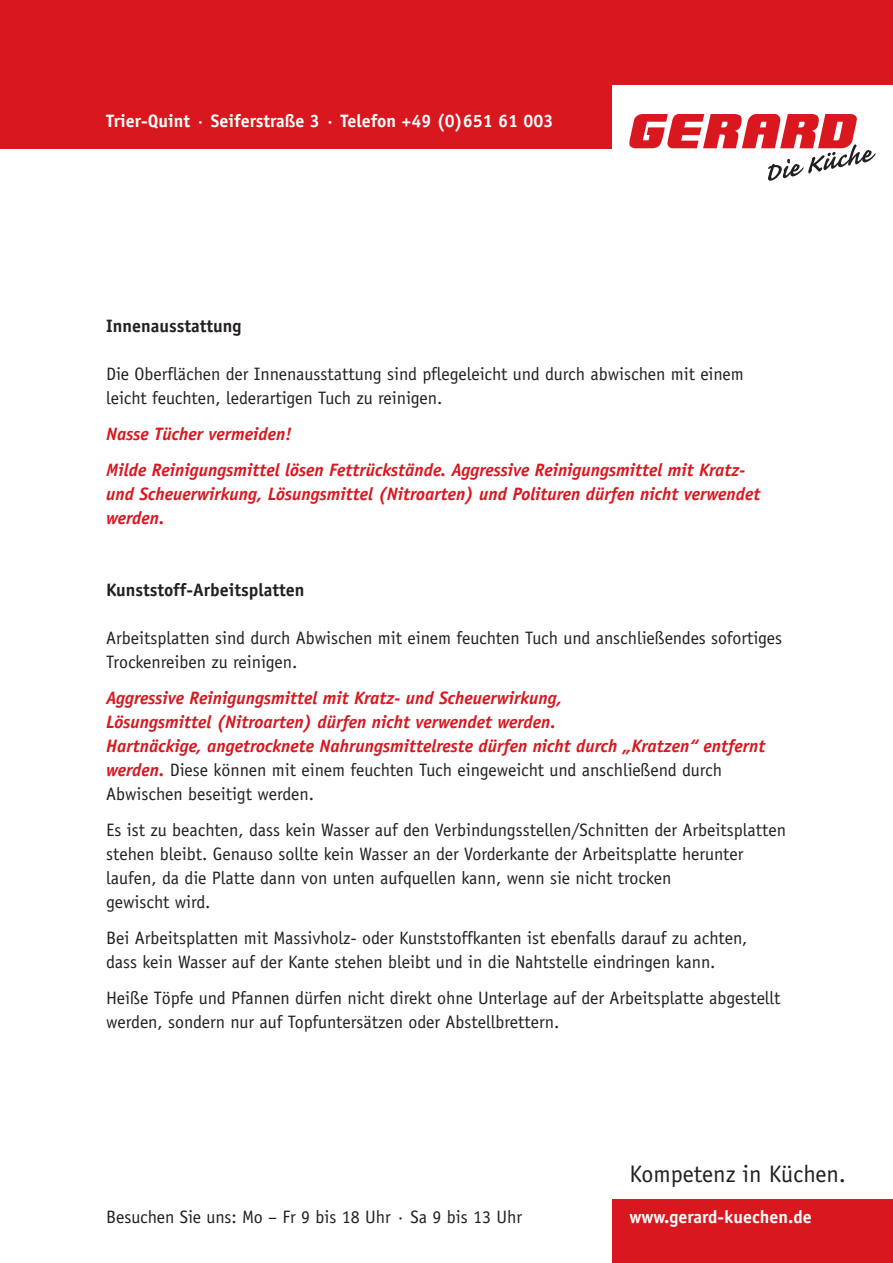
<style>
.page{position:relative;width:893px;height:1263px;background:#fff}
.page>*{position:absolute;margin:0;border:0;box-sizing:border-box;transform-origin:0 0}
.t1{font:24px "Officina Sans";color:#231f20}
.t2{font:18px/24px "Officina Sans";color:#231f20}
.t3{font:italic 700 18px/24px "Officina Sans";color:#d8171f}
.t4{font:700 18px "Officina Sans";color:#fff}
.t5{font:700 18px "Officina Sans";color:#231f20}
.s1{font-weight:400;font-style:normal;color:#231f20}
</style>
<div class="page">
<div style="left:0;top:0;width:893px;height:149px;background:#d8171f"></div>
<div style="left:612px;top:85px;width:281px;height:66px;background:#fff"></div>
<div style="left:612px;top:1199px;width:281px;height:64px;background:#d8171f"></div>
<svg style="left:629px;top:114px;width:247px;height:67px"></svg>
<p class="t4" style="left:106px;top:114px;width:449px">Trier-Quint · Seiferstraße 3 · Telefon +49 (0)651 61 003</p>
<p class="t5" style="left:106px;top:319px;width:137px">Innenausstattung</p>
<p class="t2" style="left:106px;top:363px;width:639px">Die Oberflächen der Innenausstattung sind pflegeleicht und durch abwischen mit einem leicht feuchten, lederartigen Tuch zu reinigen.</p>
<p class="t3" style="left:106px;top:417px;width:641px;line-height:36px">Nasse Tücher vermeiden!<br>Milde Reinigungsmittel lösen Fettrückstände. Aggressive Reinigungsmittel mit Kratz-</p>
<p class="t3" style="left:106px;top:483px;width:656px">und Scheuerwirkung, Lösungsmittel (Nitroarten) und Polituren dürfen nicht verwendet werden.</p>
<p class="t5" style="left:106px;top:583px;width:200px">Kunststoff-Arbeitsplatten</p>
<p class="t2" style="left:106px;top:627px;width:677px">Arbeitsplatten sind durch Abwischen mit einem feuchten Tuch und anschließendes sofortiges<br>Trockenreiben zu reinigen.</p>
<p class="t3" style="left:106px;top:687px;width:661px">Aggressive Reinigungsmittel mit Kratz- und Scheuerwirkung,<br>Lösungsmittel (Nitroarten) dürfen nicht verwendet werden.<br>Hartnäckige, angetrocknete Nahrungsmittelreste dürfen nicht durch „Kratzen“ entfernt werden. <span class="s1">Diese können mit einem feuchten Tuch eingeweicht und anschließend durch Abwischen beseitigt werden.</span></p>
<p class="t2" style="left:106px;top:819px;width:681px">Es ist zu beachten, dass kein Wasser auf den Verbindungsstellen/Schnitten der Arbeitsplatten stehen bleibt. Genauso sollte kein Wasser an der Vorderkante der Arbeitsplatte herunter laufen, da die Platte dann von unten aufquellen kann, wenn sie nicht trocken<br>gewischt wird.</p>
<p class="t2" style="left:106px;top:927px;width:643px">Bei Arbeitsplatten mit Massivholz- oder Kunststoffkanten ist ebenfalls darauf zu achten, dass kein Wasser auf der Kante stehen bleibt und in die Nahtstelle eindringen kann.</p>
<p class="t2" style="left:106px;top:987px;width:676px">Heiße Töpfe und Pfannen dürfen nicht direkt ohne Unterlage auf der Arbeitsplatte abgestellt werden, sondern nur auf Topfuntersätzen oder Abstellbrettern.</p>
<p class="t2" style="left:106px;top:1206px;width:417px">Besuchen Sie uns: Mo – Fr 9 bis 18 Uhr · Sa 9 bis 13 Uhr</p>
<h1 class="t1" style="left:629px;top:1165px;width:218px">Kompetenz in Küchen.</h1>
<p class="t4" style="left:629px;top:1210px;width:184px">www.gerard-kuechen.de</p>
</div>
